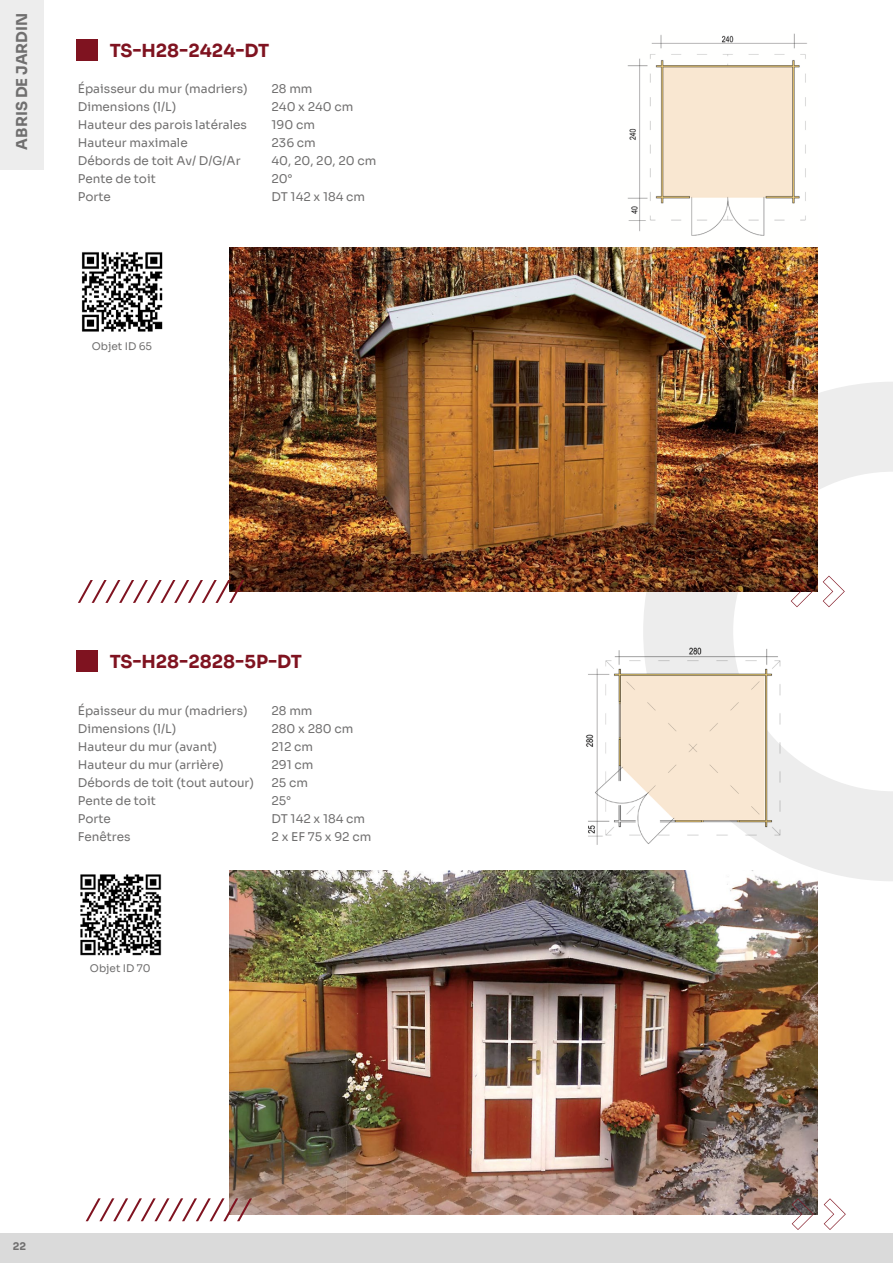
<style>
.page{position:relative;width:893px;height:1263px;background:#fff}
.page>*{position:absolute;margin:0;border:0;box-sizing:border-box;transform-origin:0 0}
.t1{font:700 18px "Sora";color:#7f1320}
.t2{font:700 15px "Sora";color:#706f6f}
.t3{font:12px/18px "Sora";color:#706f6f}
.t4{font:10.5px "Sora";color:#706f6f}
.t5{font:700 10.5px "Sora";color:#706f6f}
</style>
<div class="page">
<svg style="left:643px;top:382px;width:250px;height:499px"></svg>
<div style="left:0;top:0;width:43px;height:169px;background:#ededed"></div>
<div style="left:0;top:1233px;width:893px;height:30px;background:#dadada"></div>
<img style="left:81px;top:252px;width:82px;height:80px">
<img style="left:80px;top:874px;width:82px;height:82px">
<div style="left:76px;top:39px;width:22px;height:22px;background:#7f1320"></div>
<div style="left:76px;top:651px;width:22px;height:21px;background:#7f1320"></div>
<img style="left:230px;top:248px;width:587px;height:343px">
<img style="left:230px;top:870px;width:588px;height:344px">
<svg style="left:792px;top:1198px;width:22px;height:32px"></svg>
<svg style="left:824px;top:1198px;width:22px;height:32px"></svg>
<svg style="left:791px;top:576px;width:22px;height:31px"></svg>
<svg style="left:823px;top:576px;width:22px;height:31px"></svg>
<svg style="left:78px;top:580px;width:166px;height:23px"></svg>
<svg style="left:86px;top:1198px;width:166px;height:23px"></svg>
<img style="left:627px;top:33px;width:180px;height:203px">
<img style="left:586px;top:629px;width:205px;height:241px">
<p class="t2" style="left:9px;top:149px;width:138px;rotate:-90deg">ABRIS DE JARDIN</p>
<h1 class="t1" style="left:110px;top:35px;width:161px">TS-H28-2424-DT</h1>
<p class="t3" style="left:78px;top:79px;width:171px">Épaisseur du mur (madriers)<br>Dimensions (l/L)<br>Hauteur des parois latérales<br>Hauteur maximale<br>Débords de toit Av/ D/G/Ar<br>Pente de toit<br>Porte</p>
<p class="t3" style="left:272px;top:79px;width:106px">28 mm<br>240 x 240 cm<br>190 cm<br>236 cm<br>40, 20, 20, 20 cm<br>20°<br>DT 142 x 184 cm</p>
<p class="t4" style="left:92px;top:337px;width:62px">Objet ID 65</p>
<h1 class="t1" style="left:110px;top:646px;width:194px">TS-H28-2828-5P-DT</h1>
<p class="t3" style="left:78px;top:701px;width:178px">Épaisseur du mur (madriers)<br>Dimensions (l/L)<br>Hauteur du mur (avant)<br>Hauteur du mur (arrière)<br>Débords de toit (tout autour)<br>Pente de toit<br>Porte<br>Fenêtres</p>
<p class="t3" style="left:272px;top:701px;width:101px">28 mm<br>280 x 280 cm<br>212 cm<br>291 cm<br>25 cm<br>25°<br>DT 142 x 184 cm<br>2 x EF 75 x 92 cm</p>
<p class="t4" style="left:90px;top:960px;width:62px">Objet ID 70</p>
<p class="t5" style="left:13px;top:1238px;width:15px">22</p>
</div>
